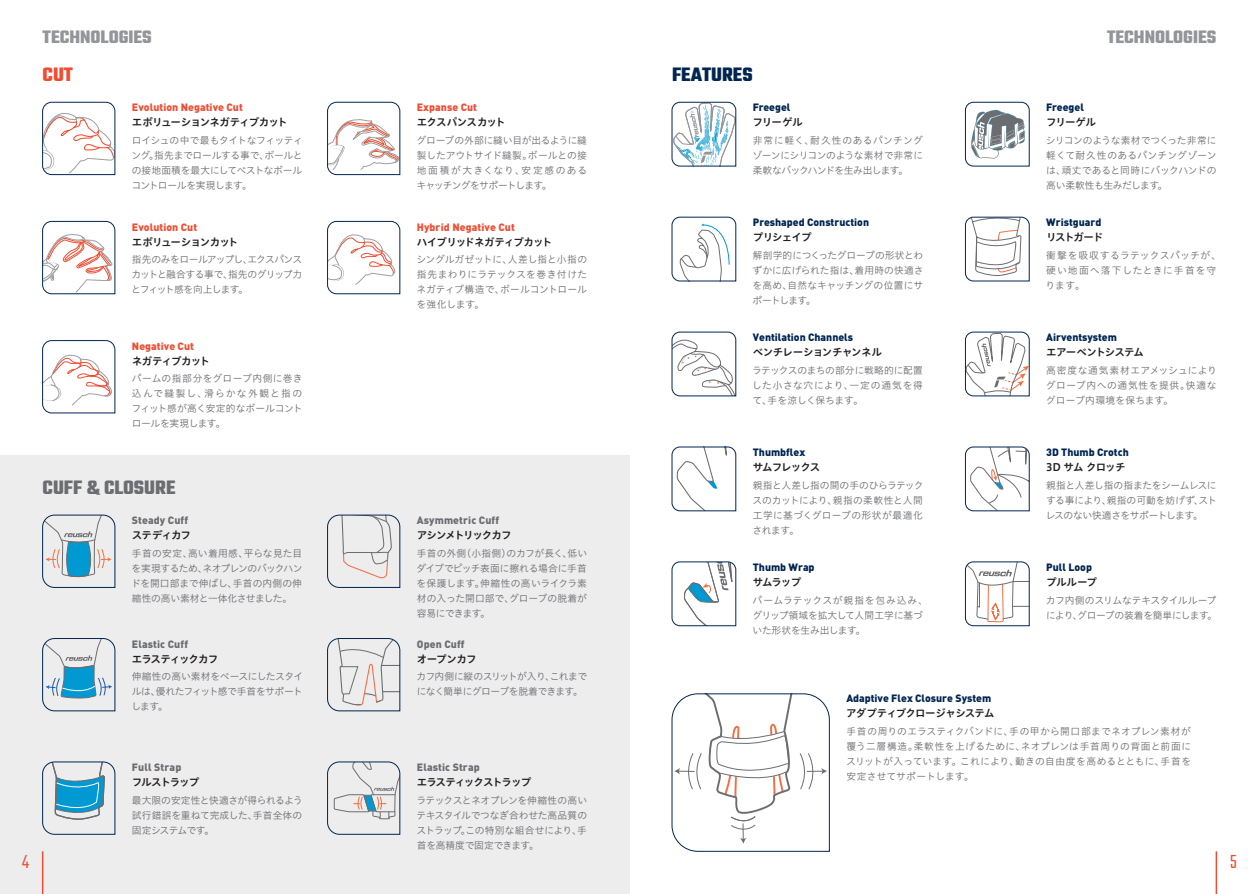
<style>
.page{position:relative;width:1259px;height:894px;background:#fff}
.page>*{position:absolute;margin:0;border:0;box-sizing:border-box;transform-origin:0 0}
.t1{font:700 21px "Teko";color:#6c6d70}
.t2{font:700 21px "Teko";color:#002551}
.t3{font:700 21px "Teko";color:#ef4d32}
.t4{font:300 21px "Teko";color:#ef4d32}
.t5{font:700 19.5px "Teko";color:#939598}
.t6{font:10.5px "Hiragino UD Sans Std W6";letter-spacing:-.085em;color:#231f20}
.t7{font:900 10.5px "DIN Pro";color:#002551}
.t8{font:900 10.5px "DIN Pro";letter-spacing:.005em;color:#ef4d32}
.t9{font:900 10.5px "DIN Pro";letter-spacing:.01em;color:#6c6d70}
.t10{font:10.5px "Hiragino UD Sans Std W6";letter-spacing:-.04em;color:#231f20}
.t11{font:9.75px/15px "Hiragino UD Sans Std W3";letter-spacing:-.01em;color:#6c6d70;text-align:justify}
.t12{font:9.75px/15px "Hiragino UD Sans Std W3";letter-spacing:-.05em;color:#6c6d70}
.t13{font:9.75px/15px "Hiragino UD Sans Std W3";letter-spacing:-.03em;color:#6c6d70}
.t14{font:9.75px/15px "Hiragino UD Sans Std W3";letter-spacing:.075em;color:#6c6d70}
</style>
<div class="page">
<div style="left:0;top:455px;width:629px;height:438px;background:#ededee"></div>
<svg style="left:672px;top:693px;width:158px;height:158px"></svg>
<hr style="left:1215px;top:850px;width:2px;height:43px;background:#ef4d32">
<hr style="left:42px;top:850px;width:1px;height:43px;background:#ef4d32">
<svg style="left:327px;top:221px;width:73px;height:73px"></svg>
<svg style="left:42px;top:221px;width:73px;height:73px"></svg>
<svg style="left:327px;top:102px;width:73px;height:73px"></svg>
<svg style="left:42px;top:102px;width:73px;height:73px"></svg>
<svg style="left:327px;top:514px;width:73px;height:73px"></svg>
<svg style="left:42px;top:514px;width:73px;height:73px"></svg>
<svg style="left:42px;top:638px;width:73px;height:73px"></svg>
<svg style="left:327px;top:761px;width:73px;height:73px"></svg>
<svg style="left:327px;top:638px;width:73px;height:73px"></svg>
<svg style="left:42px;top:761px;width:73px;height:73px"></svg>
<svg style="left:965px;top:102px;width:64px;height:64px"></svg>
<svg style="left:672px;top:102px;width:64px;height:65px"></svg>
<svg style="left:965px;top:217px;width:64px;height:64px"></svg>
<svg style="left:965px;top:331px;width:64px;height:65px"></svg>
<svg style="left:672px;top:217px;width:64px;height:64px"></svg>
<svg style="left:672px;top:331px;width:64px;height:65px"></svg>
<svg style="left:965px;top:446px;width:64px;height:65px"></svg>
<svg style="left:672px;top:446px;width:64px;height:65px"></svg>
<svg style="left:965px;top:561px;width:64px;height:65px"></svg>
<svg style="left:672px;top:561px;width:64px;height:65px"></svg>
<svg style="left:42px;top:340px;width:73px;height:73px"></svg>
<h2 class="t5" style="left:43px;top:24px;width:111px">TECHNOLOGIES</h2>
<h2 class="t5" style="left:1107px;top:24px;width:111px">TECHNOLOGIES</h2>
<h1 class="t3" style="left:43px;top:61px;width:32px">CUT</h1>
<h1 class="t2" style="left:672px;top:61px;width:82px">FEATURES</h1>
<p class="t8" style="left:132px;top:98px;width:112px">Evolution Negative Cut</p>
<p class="t6" style="left:132px;top:114px;width:157px">エボリューションネガティブカット</p>
<p class="t11" style="left:131px;top:132px;width:173px">ロイシュの中で最もタイトなフィッティング。指先までロールする事で、ボールとの接地面積を最大にしてベストなボールコントロールを実現します。</p>
<p class="t8" style="left:417px;top:98px;width:62px">Expanse Cut</p>
<p class="t11" style="left:416px;top:132px;width:172px">グローブの外部に縫い目が出るように縫製したアウトサイド縫製。ボールとの接地面積が大きくなり、安定感のあるキャッチングをサポートします。</p>
<p class="t6" style="left:417px;top:114px;width:90px">エクスパンスカット</p>
<p class="t7" style="left:753px;top:98px;width:39px">Freegel</p>
<p class="t6" style="left:753px;top:114px;width:51px">フリーゲル</p>
<p class="t11" style="left:752px;top:132px;width:172px">非常に軽く、耐久性のあるパンチングゾーンにシリコンのような素材で非常に柔軟なバックハンドを生み出します。</p>
<p class="t8" style="left:132px;top:217px;width:67px">Evolution Cut</p>
<p class="t6" style="left:132px;top:233px;width:108px">エボリューションカット</p>
<p class="t8" style="left:417px;top:217px;width:100px">Hybrid Negative Cut</p>
<p class="t6" style="left:417px;top:233px;width:137px">ハイブリッドネガティブカット</p>
<p class="t7" style="left:753px;top:213px;width:118px">Preshaped Construction</p>
<p class="t6" style="left:753px;top:229px;width:60px">プリシェイプ</p>
<p class="t11" style="left:131px;top:251px;width:173px">指先のみをロールアップし、エクスパンスカットと融合する事で、指先のグリップ力とフィット感を向上します。</p>
<p class="t11" style="left:416px;top:251px;width:172px">シングルガゼットに、人差し指と小指の指先まわりにラテックスを巻き付けたネガティブ構造で、ボールコントロールを強化します。</p>
<p class="t11" style="left:752px;top:247px;width:172px">解剖学的につくったグローブの形状とわずかに広げられた指は、着用時の快適さを高め、自然なキャッチングの位置にサポートします。</p>
<p class="t8" style="left:132px;top:337px;width:64px">Negative Cut</p>
<p class="t6" style="left:132px;top:352px;width:80px">ネガティブカット</p>
<p class="t11" style="left:131px;top:370px;width:173px">パームの指部分をグローブ内側に巻き込んで縫製し、滑らかな外観と指のフィット感が高く安定的なボールコントロールを実現します。</p>
<p class="t7" style="left:753px;top:328px;width:102px">Ventilation Channels</p>
<p class="t11" style="left:752px;top:362px;width:172px">ラテックスのまちの部分に戦略的に配置した小さな穴により、一定の通気を得て、手を涼しく保ちます。</p>
<p class="t10" style="left:753px;top:344px;width:131px">ベンチレーションチャンネル</p>
<h1 class="t1" style="left:43px;top:473px;width:134px">CUFF &amp; CLOSURE</h1>
<p class="t9" style="left:132px;top:511px;width:58px">Steady Cuff</p>
<p class="t6" style="left:132px;top:527px;width:61px">ステディカフ</p>
<p class="t9" style="left:417px;top:511px;width:84px">Asymmetric Cuff</p>
<p class="t6" style="left:417px;top:527px;width:96px">アシンメトリックカフ</p>
<p class="t7" style="left:753px;top:443px;width:54px">Thumbflex</p>
<p class="t11" style="left:752px;top:476px;width:173px">親指と人差し指の間の手のひらラテックスのカットにより、親指の柔軟性と人間工学に基づくグローブの形状が最適化されます。</p>
<p class="t6" style="left:753px;top:459px;width:69px">サムフレックス</p>
<p class="t11" style="left:131px;top:544px;width:173px">手首の安定、高い着用感、平らな見た目を実現するため、ネオプレンのバックハンドを開口部まで伸ばし、手首の内側の伸縮性の高い素材と一体化させました。</p>
<p class="t11" style="left:416px;top:544px;width:172px">手首の外側（小指側）のカフが長く、低いダイブでピッチ表面に擦れる場合に手首を保護します。伸縮性の高いライクラ素材の入った開口部で、グローブの脱着が容易にできます。</p>
<p class="t7" style="left:753px;top:558px;width:63px">Thumb Wrap</p>
<p class="t11" style="left:752px;top:591px;width:177px;text-align:left">パームラテックスが親指を包み込み、グリップ領域を拡大して人間工学に基づいた形状を生み出します。</p>
<p class="t6" style="left:753px;top:573px;width:50px">サムラップ</p>
<p class="t9" style="left:132px;top:634px;width:58px">Elastic Cuff</p>
<p class="t9" style="left:417px;top:634px;width:49px">Open Cuff</p>
<p class="t6" style="left:132px;top:650px;width:88px">エラスティックカフ</p>
<p class="t6" style="left:417px;top:650px;width:61px">オープンカフ</p>
<p class="t7" style="left:1046px;top:98px;width:39px">Freegel</p>
<p class="t6" style="left:1046px;top:114px;width:51px">フリーゲル</p>
<p class="t11" style="left:1046px;top:132px;width:172px">シリコンのような素材でつくった非常に軽くて耐久性のあるパンチングゾーンは、頑丈であると同時にバックハンドの高い柔軟性も生みだします。</p>
<p class="t7" style="left:1046px;top:213px;width:57px">Wristguard</p>
<p class="t14" style="left:1045px;top:247px;width:177px">衝撃を吸収するラテックスパッチが、硬い地面へ落下したときに手首を守ります。</p>
<p class="t6" style="left:1046px;top:229px;width:59px">リストガード</p>
<p class="t7" style="left:1046px;top:328px;width:72px">Airventsystem</p>
<p class="t11" style="left:1046px;top:362px;width:173px">高密度な通気素材エアメッシュによりグローブ内への通気性を提供。快適なグローブ内環境を保ちます。</p>
<p class="t6" style="left:1046px;top:344px;width:99px">エアーベントシステム</p>
<p class="t7" style="left:1046px;top:443px;width:84px">3D Thumb Crotch</p>
<p class="t11" style="left:1046px;top:476px;width:173px">親指と人差し指の指またをシームレスにする事により、親指の可動を妨げず、ストレスのない快適さをサポートします。</p>
<p class="t6" style="left:1046px;top:459px;width:81px">3D サム クロッチ</p>
<p class="t7" style="left:1046px;top:558px;width:47px">Pull Loop</p>
<p class="t13" style="left:1046px;top:591px;width:173px">カフ内側のスリムなテキスタイルループにより、グローブの装着を簡単にします。</p>
<p class="t6" style="left:1046px;top:573px;width:52px">プルループ</p>
<p class="t11" style="left:131px;top:668px;width:173px">伸縮性の高い素材をベースにしたスタイルは、優れたフィット感で手首をサポートします。</p>
<p class="t12" style="left:416px;top:668px;width:172px">カフ内側に縦のスリットが入り、これまでになく簡単にグローブを脱着できます。</p>
<p class="t9" style="left:132px;top:757px;width:51px">Full Strap</p>
<p class="t9" style="left:417px;top:757px;width:64px">Elastic Strap</p>
<p class="t6" style="left:132px;top:773px;width:69px">フルストラップ</p>
<p class="t6" style="left:417px;top:773px;width:116px">エラスティックストラップ</p>
<p class="t7" style="left:846px;top:689px;width:146px">Adaptive Flex Closure System</p>
<p class="t11" style="left:846px;top:722px;width:347px">手首の周りのエラスティクバンドに、手の甲から開口部までネオプレン素材が覆う二層構造。柔軟性を上げるために、ネオプレンは手首周りの背面と前面にスリットが入っています。これにより、動きの自由度を高めるとともに、手首を安定させてサポートします。</p>
<p class="t6" style="left:846px;top:705px;width:150px">アダプティブクロージャシステム</p>
<p class="t11" style="left:132px;top:791px;width:172px">最大限の安定性と快適さが得られるよう試行錯誤を重ねて完成した、手首全体の固定システムです。</p>
<p class="t11" style="left:416px;top:791px;width:172px">ラテックスとネオプレンを伸縮性の高いテキスタイルでつなぎ合わせた高品質のストラップ。この特別な組合せにより、手首を高精度で固定できます。</p>
<h1 class="t4" style="left:22px;top:850px;width:8px">4</h1>
<h1 class="t4" style="left:1230px;top:850px;width:8px">5</h1>
</div>
